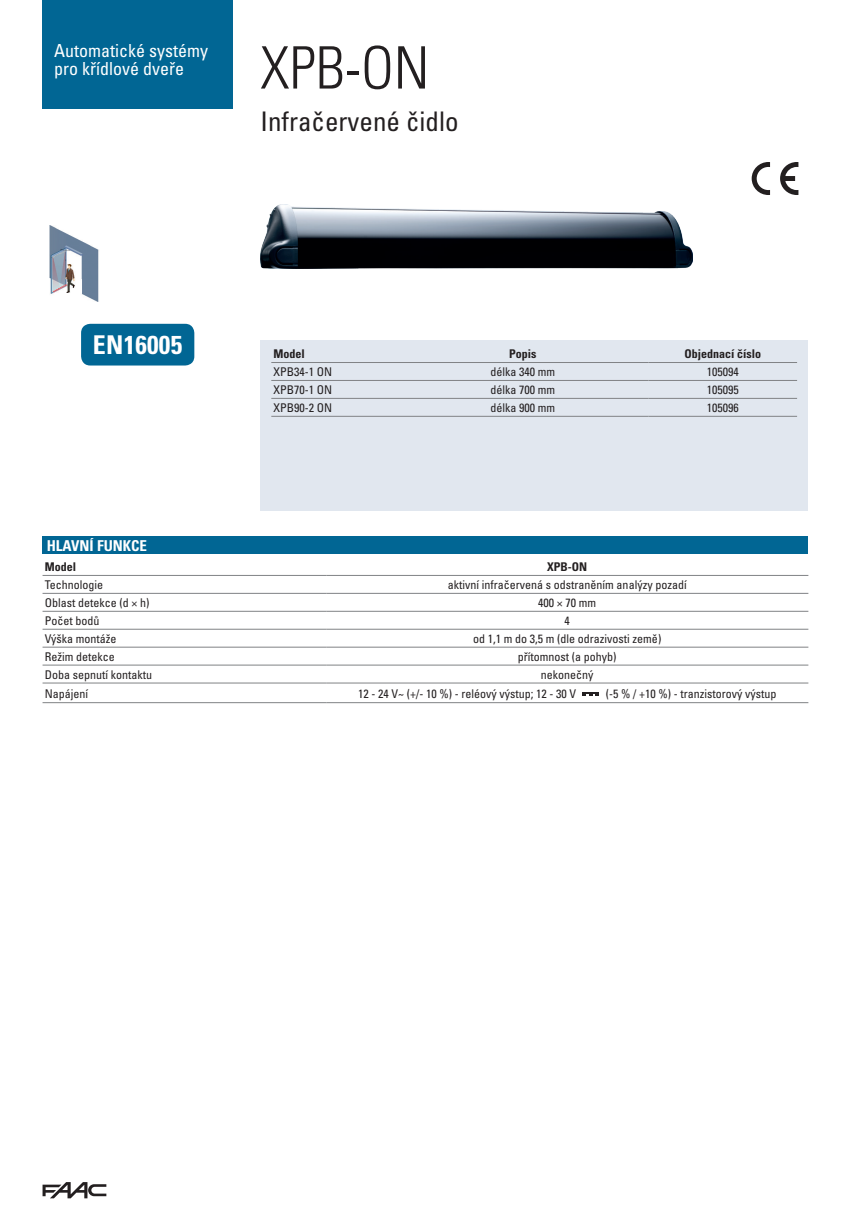
<style>
.page{position:relative;width:851px;height:1221px;background:#fff}
.page>*{position:absolute;margin:0;border:0;box-sizing:border-box;transform-origin:0 0}
.Product_Name{font:300 condensed 58.5px "Univers CE";color:#231f20}
.Product_Description{font:condensed 27px "Univers CE";color:#231f20}
.box_ancorato_immagin{font:700 condensed 25.8px "Univers LT Std";letter-spacing:.01em;color:#fff}
.Title_Family_Name{font:condensed 18px/18px "Univers CE";color:#fff}
.t1{font:700 condensed 15px "Univers CE";color:#fff}
.techspec_value_pgf{font:condensed 12px "Univers CE";color:#231f20}
.techspec_param_pgf{font:condensed 12px "Univers CE";color:#231f20}
.models_text_pgf{font:condensed 12px "Univers CE";color:#231f20}
.models_model_pgf{font:condensed 12px "Univers CE";color:#231f20}
.models_header_pgf{font:700 condensed 12px "Univers CE";color:#231f20}
.models_code_pgf{font:condensed 12px "Univers CE";color:#231f20}
.techspec_header_pgf{font:700 condensed 12px "Univers CE";color:#231f20}
.models_header_left_p{font:700 condensed 12px "Univers CE";color:#231f20}
.techspec_header_left{font:700 condensed 12px "Univers CE";color:#231f20}
</style>
<div class="page">
<svg style="left:43px;top:1182px;width:63px;height:16px"></svg>
<div style="left:43px;top:0;width:190px;height:108px;background:#016694"></div>
<img style="left:49px;top:226px;width:50px;height:75px">
<div style="left:81px;top:324px;width:113px;height:41px;background:#016694;border-radius:9px"></div>
<svg style="left:751px;top:162px;width:47px;height:33px"></svg>
<img style="left:260px;top:204px;width:432px;height:64px">
<div style="left:260px;top:340px;width:548px;height:170px;background:#e1e7ef"></div>
<hr style="left:271px;top:362px;width:126px;height:1px;background:#808285">
<hr style="left:397px;top:362px;width:251px;height:1px;background:#808285">
<hr style="left:648px;top:362px;width:149px;height:1px;background:#808285">
<hr style="left:271px;top:380px;width:126px;height:1px;background:#808285">
<hr style="left:397px;top:380px;width:251px;height:1px;background:#808285">
<hr style="left:648px;top:380px;width:149px;height:1px;background:#808285">
<hr style="left:271px;top:398px;width:126px;height:1px;background:#808285">
<hr style="left:397px;top:398px;width:251px;height:1px;background:#808285">
<hr style="left:648px;top:398px;width:149px;height:1px;background:#808285">
<hr style="left:271px;top:416px;width:126px;height:1px;background:#808285">
<hr style="left:397px;top:416px;width:251px;height:1px;background:#808285">
<hr style="left:648px;top:416px;width:149px;height:1px;background:#808285">
<div style="left:43px;top:536px;width:765px;height:17px;background:#016694"></div>
<hr style="left:43px;top:575px;width:283px;height:1px;background:#808285">
<hr style="left:326px;top:575px;width:482px;height:1px;background:#808285">
<hr style="left:43px;top:593px;width:283px;height:1px;background:#808285">
<hr style="left:326px;top:593px;width:482px;height:1px;background:#808285">
<hr style="left:43px;top:611px;width:283px;height:1px;background:#808285">
<hr style="left:326px;top:611px;width:482px;height:1px;background:#808285">
<hr style="left:43px;top:629px;width:283px;height:1px;background:#808285">
<hr style="left:326px;top:629px;width:482px;height:1px;background:#808285">
<hr style="left:43px;top:646px;width:283px;height:1px;background:#808285">
<hr style="left:326px;top:646px;width:482px;height:1px;background:#808285">
<hr style="left:43px;top:664px;width:283px;height:1px;background:#808285">
<hr style="left:326px;top:664px;width:482px;height:1px;background:#808285">
<hr style="left:43px;top:682px;width:283px;height:1px;background:#808285">
<hr style="left:43px;top:702px;width:283px;height:1px;background:#808285">
<hr style="left:326px;top:682px;width:482px;height:1px;background:#808285">
<hr style="left:326px;top:702px;width:482px;height:1px;background:#808285">
<svg style="left:582px;top:692px;width:17px;height:4px"></svg>
<p class="Title_Family_Name" style="left:54px;top:42px;width:155px">Automatické systémy pro křídlové dveře</p>
<p class="Product_Name" style="left:260px;top:35px;width:171px">XPB-ON</p>
<p class="Product_Description" style="left:260px;top:106px;width:199px">Infračervené čidlo</p>
<p class="box_ancorato_immagin" style="left:93px;top:329px;width:91px">EN16005</p>
<p class="models_header_left_p" style="left:273px;top:347px;width:33px">Model</p>
<p class="models_header_pgf" style="left:509px;top:347px;width:29px">Popis</p>
<p class="models_header_pgf" style="left:684px;top:347px;width:78px">Objednací číslo</p>
<p class="models_model_pgf" style="left:273px;top:365px;width:60px">XPB34-1 ON</p>
<p class="models_text_pgf" style="left:490px;top:365px;width:66px">délka 340 mm</p>
<p class="models_code_pgf" style="left:706px;top:365px;width:33px">105094</p>
<p class="models_model_pgf" style="left:273px;top:383px;width:60px">XPB70-1 ON</p>
<p class="models_text_pgf" style="left:490px;top:383px;width:66px">délka 700 mm</p>
<p class="models_code_pgf" style="left:706px;top:383px;width:33px">105095</p>
<p class="models_model_pgf" style="left:273px;top:401px;width:60px">XPB90-2 ON</p>
<p class="models_text_pgf" style="left:490px;top:401px;width:66px">délka 900 mm</p>
<p class="models_code_pgf" style="left:706px;top:401px;width:33px">105096</p>
<p class="t1" style="left:47px;top:536px;width:102px">HLAVNÍ FUNKCE</p>
<p class="techspec_header_left" style="left:45px;top:560px;width:33px">Model</p>
<p class="techspec_header_pgf" style="left:547px;top:560px;width:42px">XPB-ON</p>
<p class="techspec_param_pgf" style="left:45px;top:578px;width:60px">Technologie</p>
<p class="techspec_value_pgf" style="left:448px;top:578px;width:240px">aktivní infračervená s odstraněním analýzy pozadí</p>
<p class="techspec_param_pgf" style="left:45px;top:596px;width:106px">Oblast detekce (d × h)</p>
<p class="techspec_value_pgf" style="left:538px;top:596px;width:59px">400 × 70 mm</p>
<p class="techspec_param_pgf" style="left:45px;top:614px;width:56px">Počet bodů</p>
<p class="techspec_value_pgf" style="left:564px;top:614px;width:7px">4</p>
<p class="techspec_param_pgf" style="left:45px;top:632px;width:73px">Výška montáže</p>
<p class="techspec_value_pgf" style="left:473px;top:632px;width:189px">od 1,1 m do 3,5 m (dle odrazivosti země)</p>
<p class="techspec_param_pgf" style="left:45px;top:649px;width:71px">Režim detekce</p>
<p class="techspec_value_pgf" style="left:518px;top:649px;width:100px">přítomnost (a pohyb)</p>
<p class="techspec_param_pgf" style="left:45px;top:667px;width:109px">Doba sepnutí kontaktu</p>
<p class="techspec_value_pgf" style="left:541px;top:667px;width:54px">nekonečný</p>
<p class="techspec_param_pgf" style="left:45px;top:686px;width:45px">Napájení</p>
<p class="techspec_value_pgf" style="left:358px;top:687px;width:219px">12 - 24 V~ (+/- 10 %) - reléový výstup; 12 - 30 V</p>
<p class="techspec_value_pgf" style="left:605px;top:687px;width:172px">(-5 % / +10 %) - tranzistorový výstup</p>
</div>
